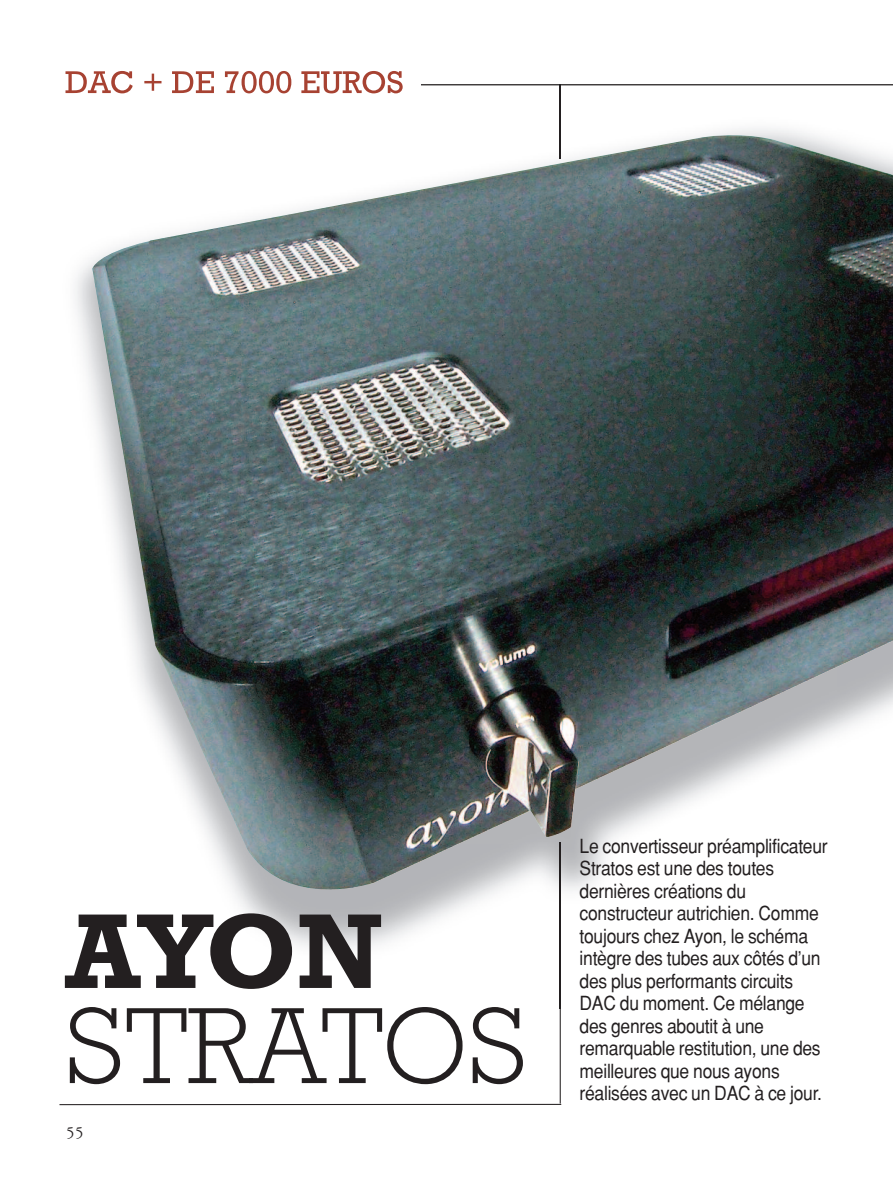
<style>
.page{position:relative;width:893px;height:1191px;background:#fff}
.page>*{position:absolute;margin:0;border:0;box-sizing:border-box;transform-origin:0 0}
.t1{font:300 110.25px "Rockwell";color:#231f20}
.t2{font:700 108px "Rockwell";color:#231f20}
.t3{font:19.5px/22.5px "Helvetica";letter-spacing:-.015em;color:#231f20;scale:.9 1}
.t4{font:18px "Garamond Three";color:#231f20}
</style>
<div class="page">
<hr style="left:59px;top:1103px;width:502px;height:2px;background:#231f20">
<hr style="left:560px;top:842px;width:1px;height:261px;background:#231f20">
<img style="left:66px;top:71px;width:827px;height:938px">
<img style="left:421px;top:84px;width:472px;height:1px">
<img style="left:560px;top:890px;width:1px;height:119px">
<img style="left:560px;top:85px;width:1px;height:50px">
<img style="left:65px;top:71px;width:297px;height:22px">
<img style="left:92px;top:135px;width:801px;height:755px">
<h2 class="t2" style="left:65px;top:914px;width:320px">AYON</h2>
<h1 class="t1" style="left:65px;top:1008px;width:464px">STRATOS</h1>
<p class="t4" style="left:66px;top:1126px;width:19px">55</p>
<p class="t3" style="left:580px;top:834px;width:277px">Le convertisseur préamplificateur<br>Stratos est une des toutes dernières créations du constructeur autrichien. Comme toujours chez Ayon, le schéma intègre des tubes aux côtés d’un des plus performants circuits<br>DAC du moment. Ce mélange des genres aboutit à une remarquable restitution, une des meilleures que nous ayons réalisées avec un DAC à ce jour.</p>
</div>
